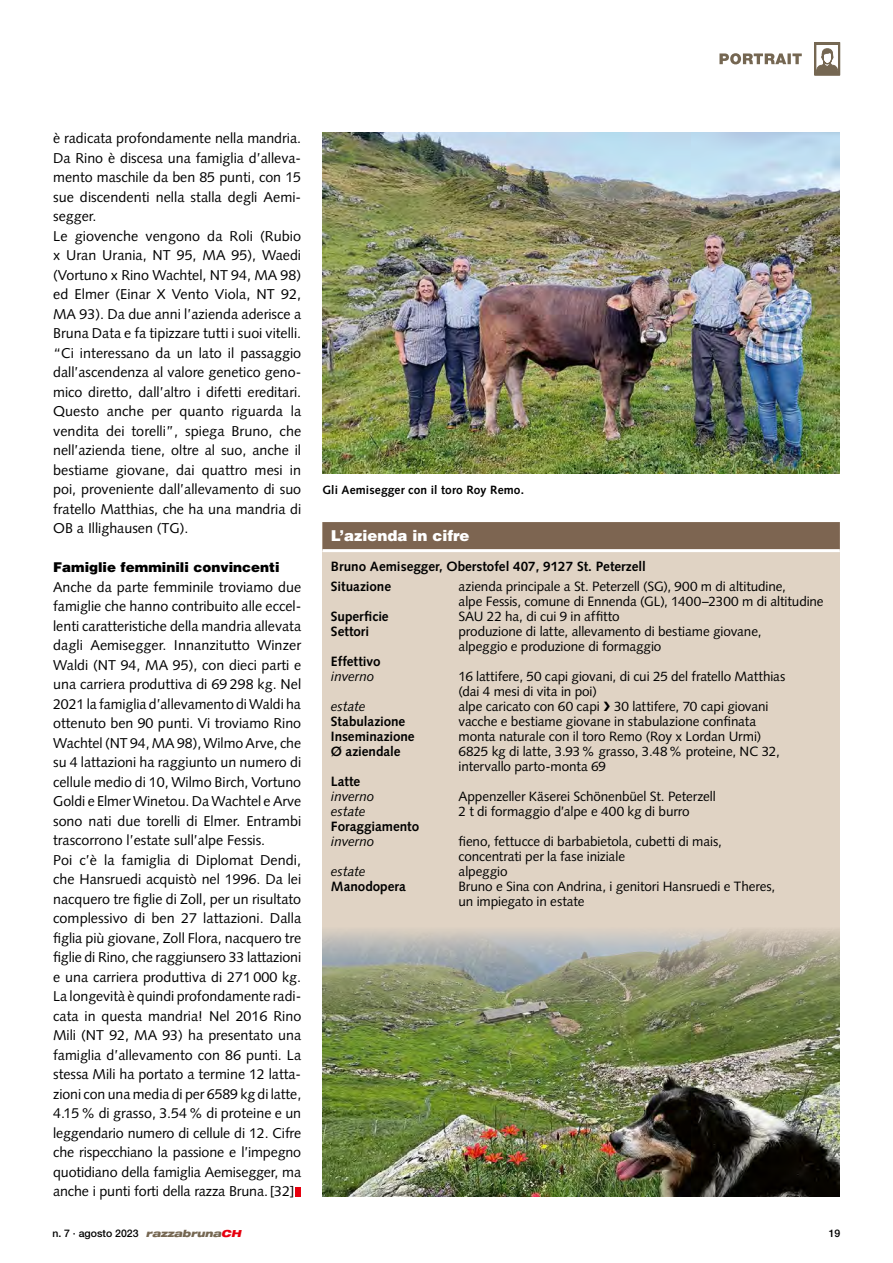
<style>
.page{position:relative;width:893px;height:1263px;background:#fff}
.page>*{position:absolute;margin:0;border:0;box-sizing:border-box;transform-origin:0 0}
.t1{font:900 15px "Helvetica LT Std";color:#fff}
.t2{font:14.25px/19.5px "Syntax LT Std";color:#000}
.t3{font:13.5px/15px "Syntax LT Std";letter-spacing:-.01em;color:#000}
.t4{font:700 13.5px/19.2px "Syntax LT Std";color:#000}
.t5{font:italic 13.5px "Syntax LT Std";letter-spacing:-.01em;color:#000}
.t6{font:900 13.5px "Helvetica LT Std";color:#000}
.t7{font:700 12px "Syntax LT Std";letter-spacing:.01em;color:#000}
.t8{font:500 10.5px "Helvetica Neue LT Std";color:#000}
.s1{font-weight:900;font-style:italic;font-stretch:expanded;font-size:9.75px;color:#756752}
.s2{font-weight:900;font-style:italic;font-stretch:expanded;font-size:9.75px;color:#e7000e}
</style>
<div class="page">
<svg style="left:814px;top:42px;width:26px;height:33px"></svg>
<svg style="left:719px;top:53px;width:83px;height:11px"></svg>
<div style="left:296px;top:1187px;width:5px;height:9px;background:#e7000e"></div>
<div style="left:322px;top:522px;width:518px;height:674px;background:#e0d3c4"></div>
<div style="left:322px;top:522px;width:518px;height:29px;background:#7d6551"></div>
<hr style="left:322px;top:549px;width:518px;height:3px;background:#fff">
<img style="left:322px;top:929px;width:518px;height:267px">
<img style="left:322px;top:132px;width:518px;height:342px">
<p class="t2" style="left:53px;top:128px;width:250px">è radicata profondamente nella mandria.<br>Da Rino è discesa una famiglia d’alleva&shy;mento maschile da ben 85 punti, con 15 sue discendenti nella stalla degli Aemi&shy;segger.<br>Le giovenche vengono da Roli (Rubio x Uran Urania, NT 95, MA 95), Waedi (Vortuno x Rino Wachtel, NT 94, MA 98) ed Elmer (Einar X Vento Viola, NT 92, MA 93). Da due anni l’azienda aderisce a Bruna Data e fa tipizzare tutti i suoi vitelli. “Ci interessano da un lato il passaggio dall’ascendenza al valore genetico geno&shy;mico diretto, dall’altro i difetti ereditari.<br>Questo anche per quanto riguarda la vendita dei torelli”, spiega Bruno, che nell’azienda tiene, oltre al suo, anche il bestiame giovane, dai quattro mesi in poi, proveniente dall’allevamento di suo fratello Matthias, che ha una mandria di OB a Illighausen (TG).</p>
<p class="t6" style="left:53px;top:558px;width:228px">Famiglie femminili convincenti</p>
<p class="t2" style="left:53px;top:577px;width:250px">Anche da parte femminile troviamo due famiglie che hanno contribuito alle eccel&shy;lenti caratteristiche della mandria allevata dagli Aemisegger. Innanzitutto Winzer Waldi (NT 94, MA 95), con dieci parti e una carriera produttiva di 69 298 kg. Nel 2021 la famiglia d’allevamento di Waldi ha ottenuto ben 90 punti. Vi troviamo Rino Wachtel (NT 94, MA 98), Wilmo Arve, che su 4 lattazioni ha raggiunto un numero di cellule medio di 10, Wilmo Birch, Vortuno Goldi e Elmer Winetou. Da Wachtel e Arve sono nati due torelli di Elmer. Entrambi trascorrono l’estate sull’alpe Fessis.<br>Poi c’è la famiglia di Diplomat Dendi, che Hansruedi acquistò nel 1996. Da lei nacquero tre figlie di Zoll, per un risultato complessivo di ben 27 lattazioni. Dalla figlia più giovane, Zoll Flora, nacquero tre figlie di Rino, che raggiunsero 33 lattazioni e una carriera produttiva di 271 000 kg.<br>La longevità è quindi profondamente radi&shy;cata in questa mandria! Nel 2016 Rino Mili (NT 92, MA 93) ha presentato una famiglia d’allevamento con 86 punti. La stessa Mili ha portato a termine 12 latta&shy;zioni con una media di per 6589 kg di latte, 4.15% di grasso, 3.54% di proteine e un leggendario numero di cellule di 12. Cifre che rispecchiano la passione e l’impegno quotidiano della famiglia Aemisegger, ma anche i punti forti della razza Bruna. [32]</p>
<p class="t7" style="left:322px;top:483px;width:203px">Gli Aemisegger con il toro Roy Remo.</p>
<p class="t1" style="left:331px;top:526px;width:140px">L’azienda in cifre</p>
<p class="t4" style="left:331px;top:557px;width:317px">Bruno Aemisegger, Oberstofel 407, 9127 St. Peterzell<br>Situazione</p>
<p class="t3" style="left:459px;top:579px;width:367px">azienda principale a St. Peterzell (SG), 900 m di altitudine,<br>alpe Fessis, comune di Ennenda (GL), 1400–2300 m di altitudine</p>
<p class="t4" style="left:331px;top:606px;width:59px">Superficie</p>
<p class="t3" style="left:459px;top:609px;width:163px">SAU 22 ha, di cui 9 in affitto</p>
<p class="t4" style="left:331px;top:621px;width:40px">Settori</p>
<p class="t3" style="left:458px;top:624px;width:305px">produzione di latte, allevamento di bestiame giovane, alpeggio e produzione di formaggio</p>
<p class="t4" style="left:331px;top:651px;width:51px">Effettivo</p>
<p class="t5" style="left:331px;top:668px;width:45px">inverno</p>
<p class="t3" style="left:458px;top:669px;width:328px">16 lattifere, 50 capi giovani, di cui 25 del fratello Matthias (dai 4 mesi di vita in poi)</p>
<p class="t5" style="left:331px;top:698px;width:36px">estate</p>
<p class="t3" style="left:458px;top:699px;width:312px">alpe caricato con 60 capi 30 lattifere, 70 capi giovani</p>
<p class="t4" style="left:331px;top:711px;width:76px">Stabulazione</p>
<p class="t3" style="left:458px;top:714px;width:299px">vacche e bestiame giovane in stabulazione confinata</p>
<p class="t4" style="left:331px;top:726px;width:85px">Inseminazione</p>
<p class="t3" style="left:458px;top:729px;width:304px">monta naturale con il toro Remo (Roy x Lordan Urmi)</p>
<p class="t4" style="left:331px;top:741px;width:71px">Ø aziendale</p>
<p class="t3" style="left:458px;top:744px;width:323px">6825 kg di latte, 3.93% grasso, 3.48% proteine, NC 32, intervallo parto-monta 69</p>
<p class="t4" style="left:331px;top:771px;width:31px">Latte</p>
<p class="t5" style="left:331px;top:788px;width:45px">inverno</p>
<p class="t3" style="left:458px;top:789px;width:259px">Appenzeller Käserei Schönenbüel St. Peterzell</p>
<p class="t5" style="left:331px;top:803px;width:36px">estate</p>
<p class="t3" style="left:458px;top:804px;width:233px">2 t di formaggio d’alpe e 400 kg di burro</p>
<p class="t4" style="left:331px;top:816px;width:90px">Foraggiamento</p>
<p class="t5" style="left:331px;top:833px;width:45px">inverno</p>
<p class="t3" style="left:458px;top:833px;width:265px">fieno, fettucce di barbabietola, cubetti di mais, concentrati per la fase iniziale</p>
<p class="t5" style="left:331px;top:863px;width:36px">estate</p>
<p class="t3" style="left:458px;top:863px;width:51px">alpeggio</p>
<p class="t4" style="left:331px;top:876px;width:76px">Manodopera</p>
<p class="t3" style="left:458px;top:878px;width:318px">Bruno e Sina con Andrina, i genitori Hansruedi e Theres, un impiegato in estate</p>
<p class="t8" style="left:52px;top:1227px;width:190px">n. 7 ∙ agosto 2023 <span class="s1">razzabruna</span><span class="s2">CH</span></p>
<p class="t8" style="left:829px;top:1227px;width:13px">19</p>
</div>
